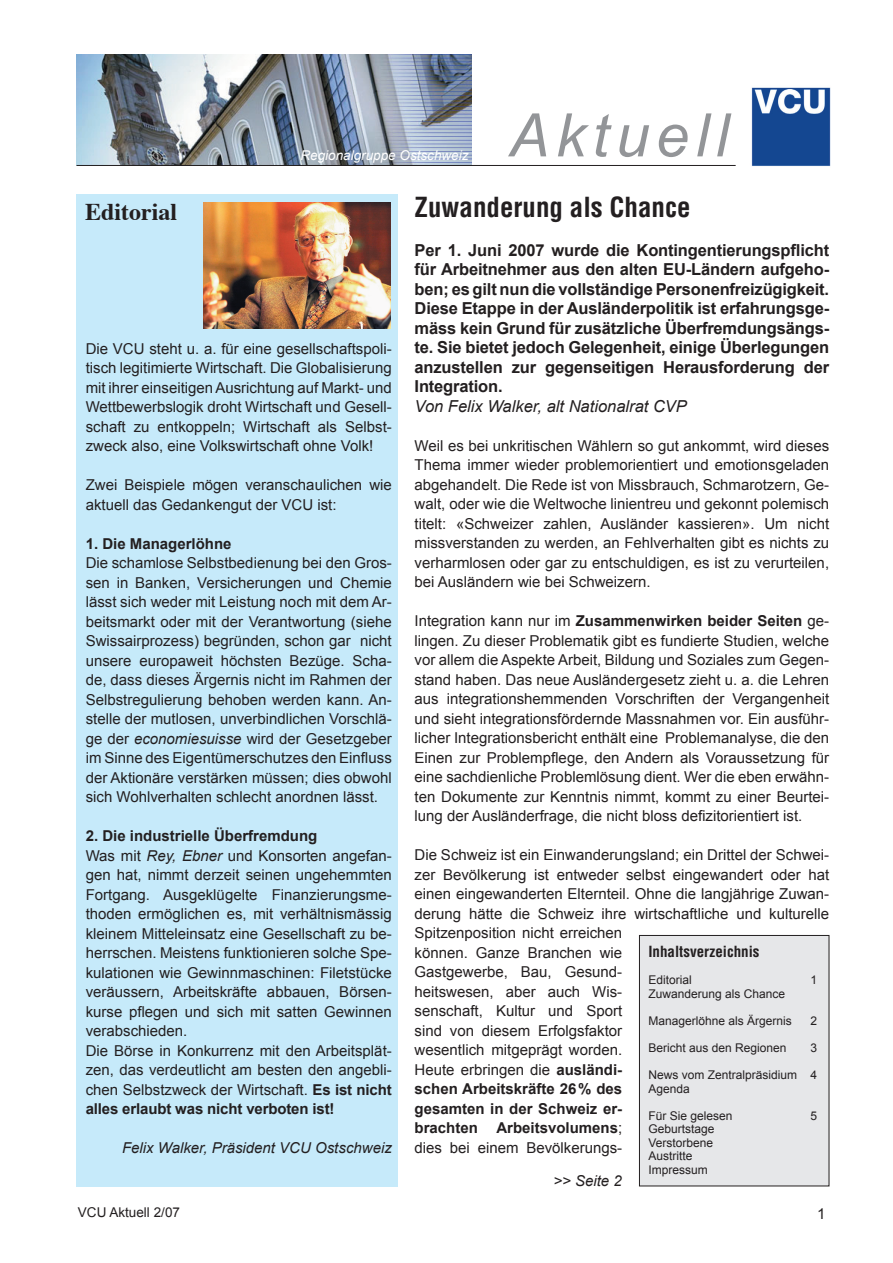
<style>
.page{position:relative;width:893px;height:1263px;background:#fff}
.page>*{position:absolute;margin:0;border:0;box-sizing:border-box;transform-origin:0 0}
.t1{font:italic 60px "Arial";letter-spacing:.11em;color:#939598}
.t2{font:700 condensed 27px "Helvetica";color:#231f20}
.t3{font:700 24px "Times";color:#231f20}
.t4{font:700 16.5px/19.5px "Arial";letter-spacing:-.01em;color:#231f20;text-align:justify}
.t5{font:italic 16.5px "Arial";color:#231f20}
.t6{font:15px/19.5px "Arial";color:#231f20;text-align:justify}
.t7{font:italic 15px "Arial";color:#231f20}
.t8{font:700 condensed 15px "Helvetica";color:#231f20}
.t9{font:700 15px "Arial";color:#231f20}
.t10{font:italic 13.5px "Arial";color:#fff}
.t11{font:13.5px "Arial";color:#231f20}
.t12{font:12px/13.5px "Arial";color:#231f20}
.s1{font-weight:700}
.s2{font-style:italic}
</style>
<div class="page">
<div style="left:77px;top:194px;width:321px;height:992px;background:#c6eafa"></div>
<img style="left:77px;top:54px;width:394px;height:111px">
<img style="left:751px;top:87px;width:80px;height:79px">
<hr style="left:77px;top:165px;width:659px;height:1px;background:#231f20">
<img style="left:204px;top:202px;width:186px;height:126px">
<div style="left:639px;top:935px;width:190px;height:251px;background:#e6e7e9"></div>
<div style="left:639px;top:935px;width:190px;height:251px;border:1px solid #231f20"></div>
<h1 class="t1" style="left:509px;top:102px;width:221px">Aktuell</h1>
<h2 class="t2" style="left:415px;top:191px;width:277px">Zuwanderung als Chance</h2>
<p class="t4" style="left:415px;top:240px;width:416px">Per 1. Juni 2007 wurde die Kontingentierungspflicht für Arbeitnehmer aus den alten EU-Ländern aufgeho&shy;ben; es gilt nun die vollständige Personenfreizügigkeit.<br>Diese Etappe in der Ausländerpolitik ist erfahrungsge&shy;mäss kein Grund für zusätzliche Überfremdungsängs&shy;te. Sie bietet jedoch Gelegenheit, einige Überlegungen anzustellen zur gegenseitigen Herausforderung der Integration.</p>
<p class="t5" style="left:415px;top:397px;width:274px">Von Felix Walker, alt Nationalrat CVP</p>
<p class="t6" style="left:415px;top:436px;width:416px">Weil es bei unkritischen Wählern so gut ankommt, wird dieses Thema immer wieder problemorientiert und emotionsgeladen abgehandelt. Die Rede ist von Missbrauch, Schmarotzern, Ge&shy;walt, oder wie die Weltwoche linientreu und gekonnt polemisch titelt: «Schweizer zahlen, Ausländer kassieren». Um nicht missverstanden zu werden, an Fehlverhalten gibt es nichts zu verharmlosen oder gar zu entschuldigen, es ist zu verurteilen, bei Ausländern wie bei Schweizern.</p>
<p class="t6" style="left:415px;top:611px;width:416px">Integration kann nur im <span class="s1">Zusammenwirken beider Seiten</span> ge&shy;lingen. Zu dieser Problematik gibt es fundierte Studien, welche vor allem die Aspekte Arbeit, Bildung und Soziales zum Gegen&shy;stand haben. Das neue Ausländergesetz zieht u. a. die Lehren aus integrationshemmenden Vorschriften der Vergangenheit und sieht integrationsfördernde Massnahmen vor. Ein ausführ&shy;licher Integrationsbericht enthält eine Problemanalyse, die den Einen zur Problempflege, den Andern als Voraussetzung für eine sachdienliche Problemlösung dient. Wer die eben erwähn&shy;ten Dokumente zur Kenntnis nimmt, kommt zu einer Beurtei&shy;lung der Ausländerfrage, die nicht bloss defizitorientiert ist.</p>
<p class="t6" style="left:415px;top:845px;width:416px;text-align:left">Die Schweiz ist ein Einwanderungsland; ein Drittel der Schwei&shy;zer Bevölkerung ist entweder selbst eingewandert oder hat einen eingewanderten Elternteil. Ohne die langjährige Zuwan&shy;derung hätte die Schweiz ihre wirtschaftliche und kulturelle Spitzenposition nicht erreichen<br>können. Ganze Branchen wie<br>Gastgewerbe, Bau, Gesund-<br>heitswesen, aber auch Wis-<br>senschaft, Kultur und Sport<br>sind von diesem Erfolgsfaktor<br>wesentlich mitgeprägt worden.<br>Heute erbringen die <span class="s1">ausländi-<br>schen Arbeitskräfte 26 % des<br>gesamten in der Schweiz er-<br>brachten Arbeitsvolumens</span>;<br>dies bei einem Bevölkerungs-</p>
<p class="t10" style="left:300px;top:148px;width:170px">Regionalgruppe Ostschweiz</p>
<h3 class="t3" style="left:85px;top:189px;width:94px">Editorial</h3>
<p class="t6" style="left:86px;top:339px;width:308px">Die VCU steht u. a. für eine gesellschaftspoli&shy;tisch legitimierte Wirtschaft. Die Globalisierung mit ihrer einseitigen Ausrichtung auf Markt- und Wettbewerbslogik droht Wirtschaft und Gesell&shy;schaft zu entkoppeln; Wirtschaft als Selbst&shy;zweck also, eine Volkswirtschaft ohne Volk!</p>
<p class="t6" style="left:86px;top:475px;width:308px">Zwei Beispiele mögen veranschaulichen wie aktuell das Gedankengut der VCU ist:</p>
<p class="t9" style="left:86px;top:535px;width:147px">1. Die Managerlöhne</p>
<p class="t6" style="left:86px;top:553px;width:308px">Die schamlose Selbstbedienung bei den Gros&shy;sen in Banken, Versicherungen und Chemie lässt sich weder mit Leistung noch mit dem Ar&shy;beitsmarkt oder mit der Verantwortung (siehe Swissairprozess) begründen, schon gar nicht unsere europaweit höchsten Bezüge. Scha&shy;de, dass dieses Ärgernis nicht im Rahmen der Selbstregulierung behoben werden kann. An&shy;stelle der mutlosen, unverbindlichen Vorschlä&shy;ge der <span class="s2">economiesuisse</span> wird der Gesetzgeber im Sinne des Eigentümerschutzes den Einfluss der Aktionäre verstärken müssen; dies obwohl sich Wohlverhalten schlecht anordnen lässt.</p>
<p class="t6" style="left:86px;top:826px;width:308px;text-align:left"><span class="s1">2. Die industrielle Überfremdung<br></span>Was mit <span class="s2">Rey, Ebner</span> und Konsorten angefan&shy;gen hat, nimmt derzeit seinen ungehemmten Fortgang. Ausgeklügelte Finanzierungsme&shy;thoden ermöglichen es, mit verhältnismässig kleinem Mitteleinsatz eine Gesellschaft zu be&shy;herrschen. Meistens funktionieren solche Spe&shy;kulationen wie Gewinnmaschinen: Filetstücke veräussern, Arbeitskräfte abbauen, Börsen&shy;kurse pflegen und sich mit satten Gewinnen verabschieden.<br>Die Börse in Konkurrenz mit den Arbeitsplät&shy;zen, das verdeutlicht am besten den angebli&shy;chen Selbstzweck der Wirtschaft. <span class="s1">Es ist nicht alles erlaubt was nicht verboten ist!</span></p>
<p class="t7" style="left:122px;top:1140px;width:271px">Felix Walker, Präsident VCU Ostschweiz</p>
<p class="t8" style="left:648px;top:943px;width:113px">Inhaltsverzeichnis</p>
<p class="t12" style="left:648px;top:973px;width:45px">Editorial</p>
<p class="t12" style="left:810px;top:973px;width:8px">1</p>
<p class="t12" style="left:648px;top:987px;width:138px">Zuwanderung als Chance</p>
<p class="t12" style="left:648px;top:1014px;width:145px">Managerlöhne als Ärgernis</p>
<p class="t12" style="left:810px;top:1014px;width:8px">2</p>
<p class="t12" style="left:648px;top:1041px;width:140px">Bericht aus den Regionen</p>
<p class="t12" style="left:810px;top:1041px;width:8px">3</p>
<p class="t12" style="left:648px;top:1068px;width:170px">News vom Zentralpräsidium 4<br>Agenda</p>
<p class="t12" style="left:648px;top:1108px;width:86px">Für Sie gelesen</p>
<p class="t12" style="left:810px;top:1108px;width:8px">5</p>
<p class="t12" style="left:648px;top:1122px;width:68px">Geburtstage<br>Verstorbene<br>Austritte<br>Impressum</p>
<p class="t7" style="left:553px;top:1172px;width:70px">&gt;&gt; Seite 2</p>
<p class="t11" style="left:78px;top:1205px;width:104px">VCU Aktuell 2/07</p>
<p class="t6" style="left:817px;top:1204px;width:10px">1</p>
</div>
